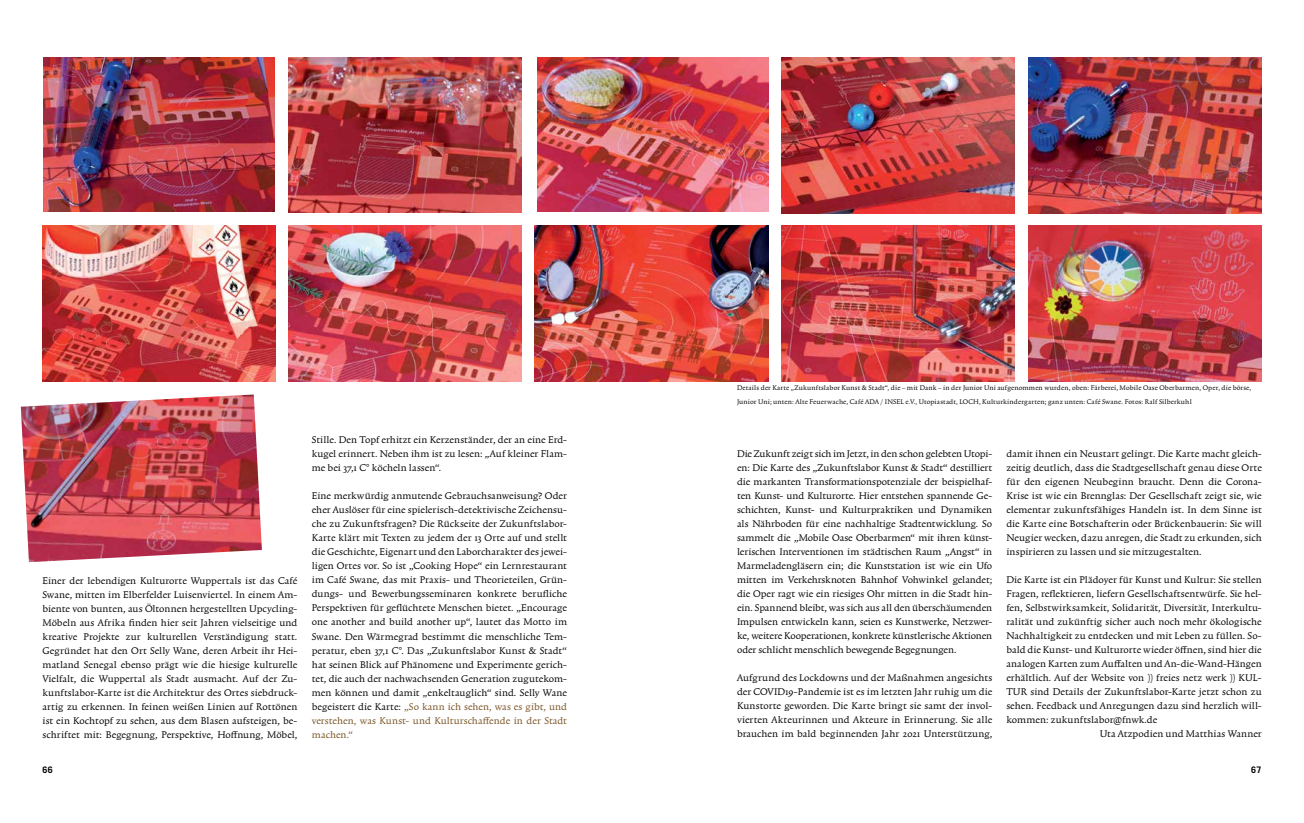
<style>
.page{position:relative;width:1304px;height:823px;background:#fff}
.page>*{position:absolute;margin:0;border:0;box-sizing:border-box;transform-origin:0 0}
.t1{font:11.5px/14px "Trinite No 1";letter-spacing:.01em;color:#000;text-align:justify}
.t2{font:700 9px "Trade Gothic LT Std";color:#000}
.t3{font:8px/14px "Trinite No 1";letter-spacing:.02em;color:#000}
.s1{color:#785120}
</style>
<div class="page">
<img style="left:1028px;top:225px;width:234px;height:156px">
<img style="left:21px;top:394px;width:241px;height:168px">
<img style="left:781px;top:225px;width:234px;height:156px">
<img style="left:535px;top:225px;width:233px;height:156px">
<img style="left:42px;top:225px;width:234px;height:156px">
<img style="left:288px;top:225px;width:234px;height:156px">
<img style="left:781px;top:58px;width:234px;height:155px">
<img style="left:1028px;top:58px;width:233px;height:155px">
<img style="left:537px;top:58px;width:231px;height:154px">
<img style="left:288px;top:57px;width:234px;height:156px">
<img style="left:44px;top:58px;width:231px;height:154px">
<p class="t1" style="left:43px;top:573px;width:256px">Einer der lebendigen Kulturorte Wuppertals ist das Café Swane, mitten im Elberfelder Luisenviertel. In einem Am&shy;biente von bunten, aus Öltonnen hergestellten Upcycling-Möbeln aus Afrika finden hier seit Jahren vielseitige und kreative Projekte zur kulturellen Verständigung statt.<br>Gegründet hat den Ort Selly Wane, deren Arbeit ihr Hei&shy;matland Senegal ebenso prägt wie die hiesige kulturelle Vielfalt, die Wuppertal als Stadt ausmacht. Auf der Zu&shy;kunftslabor-Karte ist die Architektur des Ortes siebdruck&shy;artig zu erkennen. In feinen weißen Linien auf Rottönen ist ein Kochtopf zu sehen, aus dem Blasen aufsteigen, be&shy;schriftet mit: Begegnung, Perspektive, Hoffnung, Möbel,</p>
<p class="t1" style="left:312px;top:433px;width:257px">Stille. Den Topf erhitzt ein Kerzenständer, der an eine Erd&shy;kugel erinnert. Neben ihm ist zu lesen: „Auf kleiner Flam&shy;me bei 37,1 C° köcheln lassen“.</p>
<p class="t1" style="left:312px;top:489px;width:257px">Eine merkwürdig anmutende Gebrauchsanweisung? Oder eher Auslöser für eine spielerisch-detektivische Zeichensu&shy;che zu Zukunftsfragen? Die Rückseite der Zukunftslabor-Karte klärt mit Texten zu jedem der 13 Orte auf und stellt die Geschichte, Eigenart und den Laborcharakter des jewei&shy;ligen Ortes vor. So ist „Cooking Hope“ ein Lernrestaurant im Café Swane, das mit Praxis- und Theorieteilen, Grün&shy;dungs- und Bewerbungsseminaren konkrete berufliche Perspektiven für geflüchtete Menschen bietet. „Encourage one another and build another up“, lautet das Motto im Swane. Den Wärmegrad bestimmt die menschliche Tem&shy;peratur, eben 37,1 C°. Das „Zukunftslabor Kunst &amp; Stadt“ hat seinen Blick auf Phänomene und Experimente gerich&shy;tet, die auch der nachwachsenden Generation zugutekom&shy;men können und damit „enkeltauglich“ sind. Selly Wane begeistert die Karte: <span class="s1">„So kann ich sehen, was es gibt, und verstehen, was Kunst- und Kulturschaffende in der Stadt machen.“</span></p>
<p class="t3" style="left:737px;top:381px;width:516px">Details der Karte „Zukunftslabor Kunst &amp; Stadt“, die – mit Dank – in der Junior Uni aufgenommen wurden, oben: Färberei, Mobile Oase Oberbarmen, Oper, die börse,<br>Junior Uni; unten: Alte Feuerwache, Café ADA / INSEL e.V., Utopiastadt, LOCH, Kulturkindergarten; ganz unten: Café Swane. Fotos: Ralf Silberkuhl</p>
<p class="t1" style="left:737px;top:447px;width:257px">Die Zukunft zeigt sich im Jetzt, in den schon gelebten Utopi&shy;en: Die Karte des „Zukunftslabor Kunst &amp; Stadt“ destilliert die markanten Transformationspotenziale der beispielhaf&shy;ten Kunst- und Kulturorte. Hier entstehen spannende Ge&shy;schichten, Kunst- und Kulturpraktiken und Dynamiken als Nährboden für eine nachhaltige Stadtentwicklung. So sammelt die „Mobile Oase Oberbarmen“ mit ihren künst&shy;lerischen Interventionen im städtischen Raum „Angst“ in Marmeladengläsern ein; die Kunststation ist wie ein Ufo mitten im Verkehrsknoten Bahnhof Vohwinkel gelandet; die Oper ragt wie ein riesiges Ohr mitten in die Stadt hin&shy;ein. Spannend bleibt, was sich aus all den überschäumenden Impulsen entwickeln kann, seien es Kunstwerke, Netzwer&shy;ke, weitere Kooperationen, konkrete künstlerische Aktionen oder schlicht menschlich bewegende Begegnungen.</p>
<p class="t1" style="left:737px;top:671px;width:257px">Aufgrund des Lockdowns und der Maßnahmen angesichts der COVID19-Pandemie ist es im letzten Jahr ruhig um die Kunstorte geworden. Die Karte bringt sie samt der invol&shy;vierten Akteurinnen und Akteure in Erinnerung. Sie alle brauchen im bald beginnenden Jahr 2021 Unterstützung,</p>
<p class="t1" style="left:1006px;top:447px;width:257px">damit ihnen ein Neustart gelingt. Die Karte macht gleich&shy;zeitig deutlich, dass die Stadtgesellschaft genau diese Orte für den eigenen Neubeginn braucht. Denn die Corona-Krise ist wie ein Brennglas: Der Gesellschaft zeigt sie, wie elementar zukunftsfähiges Handeln ist. In dem Sinne ist die Karte eine Botschafterin oder Brückenbauerin: Sie will Neugier wecken, dazu anregen, die Stadt zu erkunden, sich inspirieren zu lassen und sie mitzugestalten.</p>
<p class="t1" style="left:1006px;top:573px;width:257px">Die Karte ist ein Plädoyer für Kunst und Kultur: Sie stellen</p>
<p class="t1" style="left:1006px;top:587px;width:257px">Fragen, reflektieren, liefern Gesellschaftsentwürfe. Sie hel-</p>
<p class="t1" style="left:1006px;top:601px;width:257px">fen, Selbstwirksamkeit, Solidarität, Diversität, Interkultu-</p>
<p class="t1" style="left:1006px;top:615px;width:257px">ralität und zukünftig sicher auch noch mehr ökologische</p>
<p class="t1" style="left:1006px;top:629px;width:257px">Nachhaltigkeit zu entdecken und mit Leben zu füllen. So-</p>
<p class="t1" style="left:1006px;top:643px;width:257px">bald die Kunst- und Kulturorte wieder öffnen, sind hier die</p>
<p class="t1" style="left:1006px;top:657px;width:257px">analogen Karten zum Auffalten und An-die-Wand-Hängen</p>
<p class="t1" style="left:1006px;top:671px;width:257px">erhältlich. Auf der Website von )) freies netz werk )) KUL-</p>
<p class="t1" style="left:1006px;top:685px;width:257px">TUR sind Details der Zukunftslabor-Karte jetzt schon zu</p>
<p class="t1" style="left:1006px;top:698px;width:257px">sehen. Feedback und Anregungen dazu sind herzlich will-</p>
<p class="t1" style="left:1006px;top:712px;width:152px">kommen: zukunftslabor@fnwk.de</p>
<p class="t1" style="left:1100px;top:726px;width:164px">Uta Atzpodien und Matthias Wanner</p>
<p class="t2" style="left:43px;top:763px;width:12px">66</p>
<p class="t2" style="left:1251px;top:763px;width:12px">67</p>
</div>
